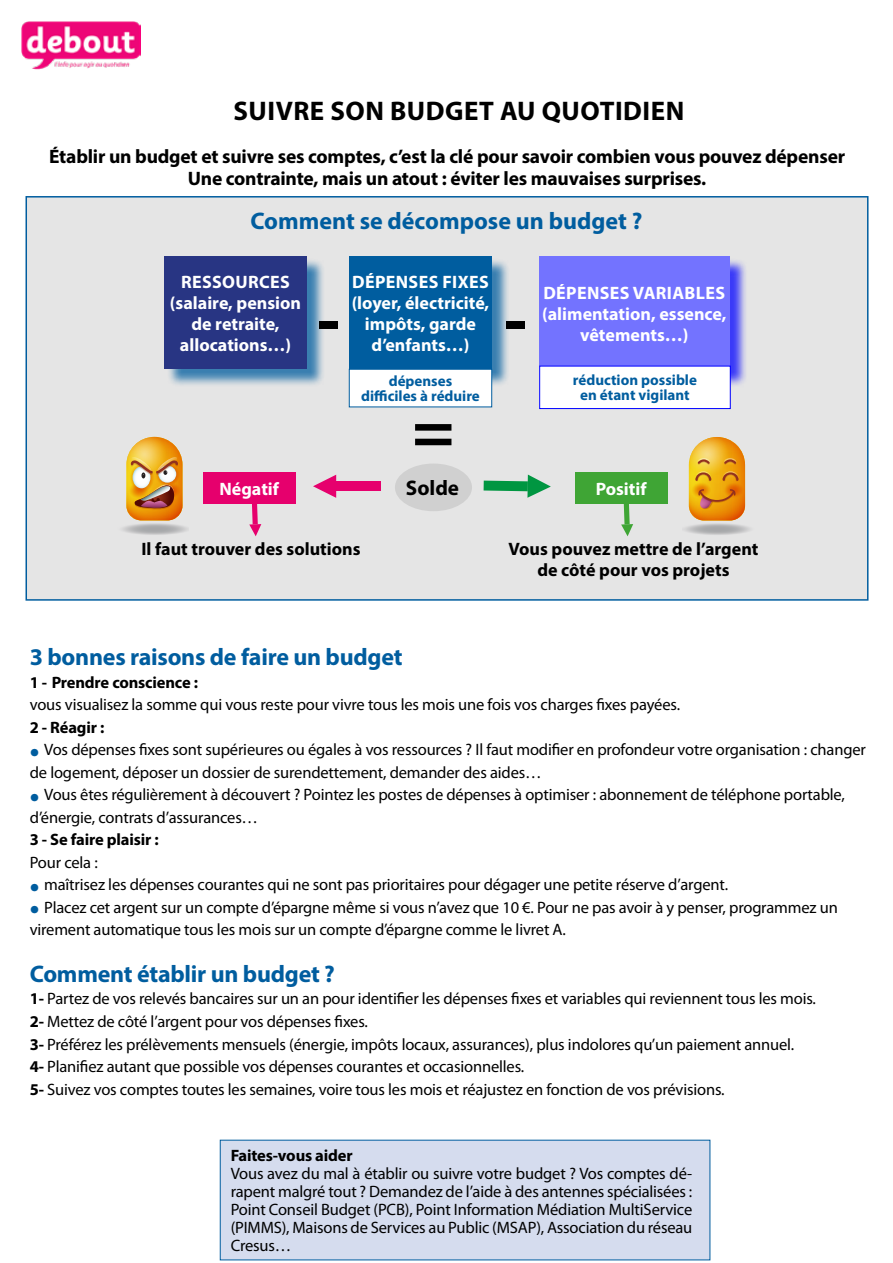
<style>
.page{position:relative;width:893px;height:1263px;background:#fff}
.page>*{position:absolute;margin:0;border:0;box-sizing:border-box;transform-origin:0 0}
.t1{font:700 70.5px/109.6px "Myriad Pro";color:#000;text-align:center}
.t2{font:700 27px "Myriad Pro";letter-spacing:.02em;color:#000}
.t3{font:700 24px "Myriad Pro";letter-spacing:-.01em;color:#005d9f}
.t4{font:700 21.15px "Myriad Pro";color:#000}
.t5{font:700 19.5px/22.5px "Myriad Pro";letter-spacing:-.01em;color:#000;text-align:center}
.t6{font:700 18px/21px "Myriad Pro";color:#fff;text-align:center}
.t7{font:700 18px/21px "Myriad Pro";color:#000;text-align:center}
.t8{font:16.5px/22.5px "Myriad Pro";letter-spacing:-.01em;color:#000}
.t9{font:700 16.5px "Myriad Pro";letter-spacing:-.01em;color:#000}
.t10{font:700 15px/15px "Myriad Pro";color:#005d9f;text-align:center}
.s1{font-weight:700;font-size:28.5px;color:#005d9f}
.s2{font-weight:700}
</style>
<div class="page">
<div style="left:26px;top:196px;width:842px;height:405px;background:#e5e5e5;border:2px solid #005d9f"></div>
<div style="left:220px;top:1140px;width:490px;height:120px;background:#d5dcee"></div>
<img style="left:21px;top:21px;width:119px;height:48px">
<div style="left:203px;top:472px;width:93px;height:32px;background:#e6006d"></div>
<div style="left:575px;top:472px;width:92px;height:32px;background:#3fa535"></div>
<div style="left:351px;top:258px;width:160px;height:130px;background:#005d9f;opacity:.75"></div>
<div style="left:349px;top:256px;width:143px;height:113px;background:#005d9f"></div>
<div style="left:166px;top:258px;width:160px;height:130px;background:#005d9f;opacity:.75"></div>
<div style="left:164px;top:256px;width:143px;height:113px;background:#283583"></div>
<div style="left:541px;top:258px;width:207px;height:130px;background:#00f;opacity:.75"></div>
<div style="left:539px;top:256px;width:191px;height:113px;background:#7373ff"></div>
<div style="left:349px;top:369px;width:143px;height:38px;background:#fff"></div>
<div style="left:349px;top:369px;width:143px;height:38px;border:1px solid #005d9f"></div>
<div style="left:540px;top:366px;width:190px;height:43px;background:#fff"></div>
<div style="left:539px;top:366px;width:191px;height:43px;border:1px solid #00f"></div>
<div style="left:395px;top:463px;width:77px;height:48px;background:#d0d0d0;border-radius:50%"></div>
<svg style="left:313px;top:475px;width:23px;height:23px"></svg>
<div style="left:336px;top:481px;width:44px;height:10px;background:#e6006d"></div>
<svg style="left:249px;top:504px;width:12px;height:32px"></svg>
<svg style="left:621px;top:504px;width:12px;height:32px"></svg>
<svg style="left:484px;top:475px;width:67px;height:23px"></svg>
<img style="left:122px;top:437px;width:66px;height:98px">
<svg style="left:684px;top:437px;width:66px;height:98px"></svg>
<h2 class="t2" style="left:233px;top:93px;width:453px">SUIVRE SON BUDGET AU QUOTIDIEN</h2>
<p class="t5" style="left:49px;top:144px;width:798px">Établir un budget et suivre ses comptes, c’est la clé pour savoir combien vous pouvez dépenser<br>Une contrainte, mais un atout : éviter les mauvaises surprises.</p>
<h3 class="t3" style="left:250px;top:205px;width:393px">Comment se décompose un budget ?</h3>
<p class="t6" style="left:352px;top:271px;width:139px">DÉPENSES FIXES (loyer, électricité, impôts, garde d’enfants…)</p>
<p class="t6" style="left:170px;top:271px;width:133px">RESSOURCES (salaire, pension de retraite, allocations…)</p>
<p class="t6" style="left:542px;top:281px;width:186px">DÉPENSES VARIABLES (alimentation, essence, vêtements…)</p>
<p class="t10" style="left:361px;top:373px;width:120px">dépenses difficiles à réduire</p>
<p class="t10" style="left:573px;top:372px;width:126px">réduction possible en étant vigilant</p>
<h1 class="t1" style="left:317px;top:263px;width:211px">- - =</h1>
<p class="t4" style="left:406px;top:474px;width:55px">Solde</p>
<p class="t6" style="left:220px;top:478px;width:61px">Négatif</p>
<p class="t6" style="left:596px;top:478px;width:52px">Positif</p>
<p class="t7" style="left:141px;top:538px;width:221px">Il faut trouver des solutions</p>
<p class="t7" style="left:508px;top:538px;width:251px">Vous pouvez mettre de l’argent de côté pour vos projets</p>
<h3 class="t3" style="left:30px;top:642px;width:374px">3 bonnes raisons de faire un budget</h3>
<p class="t9" style="left:30px;top:672px;width:170px">1 - Prendre conscience :</p>
<p class="t8" style="left:30px;top:693px;width:652px">vous visualisez la somme qui vous reste pour vivre tous les mois une fois vos charges fixes payées.</p>
<p class="t9" style="left:30px;top:717px;width:76px">2 - Réagir :</p>
<p class="t8" style="left:30px;top:738px;width:838px"><span class="s1">•</span> Vos dépenses fixes sont supérieures ou égales à vos ressources ? Il faut modifier en profondeur votre organisation : changer de logement, déposer un dossier de surendettement, demander des aides…</p>
<p class="t8" style="left:30px;top:783px;width:817px"><span class="s1">•</span> Vous êtes régulièrement à découvert ? Pointez les postes de dépenses à optimiser : abonnement de téléphone portable, d’énergie, contrats d’assurances…</p>
<p class="t9" style="left:30px;top:829px;width:130px">3 - Se faire plaisir :</p>
<p class="t8" style="left:30px;top:851px;width:70px">Pour cela :</p>
<p class="t8" style="left:30px;top:873px;width:700px"><span class="s1">•</span> maîtrisez les dépenses courantes qui ne sont pas prioritaires pour dégager une petite réserve d’argent.</p>
<p class="t8" style="left:30px;top:896px;width:810px"><span class="s1">•</span> Placez cet argent sur un compte d’épargne même si vous n’avez que 10 €. Pour ne pas avoir à y penser, programmez un virement automatique tous les mois sur un compte d’épargne comme le livret A.</p>
<h3 class="t3" style="left:30px;top:958px;width:307px">Comment établir un budget ?</h3>
<p class="t8" style="left:30px;top:987px;width:788px"><span class="s2">1-</span> Partez de vos relevés bancaires sur un an pour identifier les dépenses fixes et variables qui reviennent tous les mois.<br><span class="s2">2-</span> Mettez de côté l’argent pour vos dépenses fixes.<br><span class="s2">3-</span> Préférez les prélèvements mensuels (énergie, impôts locaux, assurances), plus indolores qu’un paiement annuel.<br><span class="s2">4-</span> Planifiez autant que possible vos dépenses courantes et occasionnelles.<br><span class="s2">5-</span> Suivez vos comptes toutes les semaines, voire tous les mois et réajustez en fonction de vos prévisions.</p>
<p class="t9" style="left:231px;top:1144px;width:123px">Faites-vous aider</p>
<p class="t8" style="left:231px;top:1164px;width:463px;line-height:18px;text-align:justify">Vous avez du mal à établir ou suivre votre budget ? Vos comptes dé&shy;rapent malgré tout ? Demandez de l’aide à des antennes spécialisées :<br>Point Conseil Budget (PCB), Point Information Médiation MultiService (PIMMS), Maisons de Services au Public (MSAP), Association du réseau Cresus…</p>
</div>
